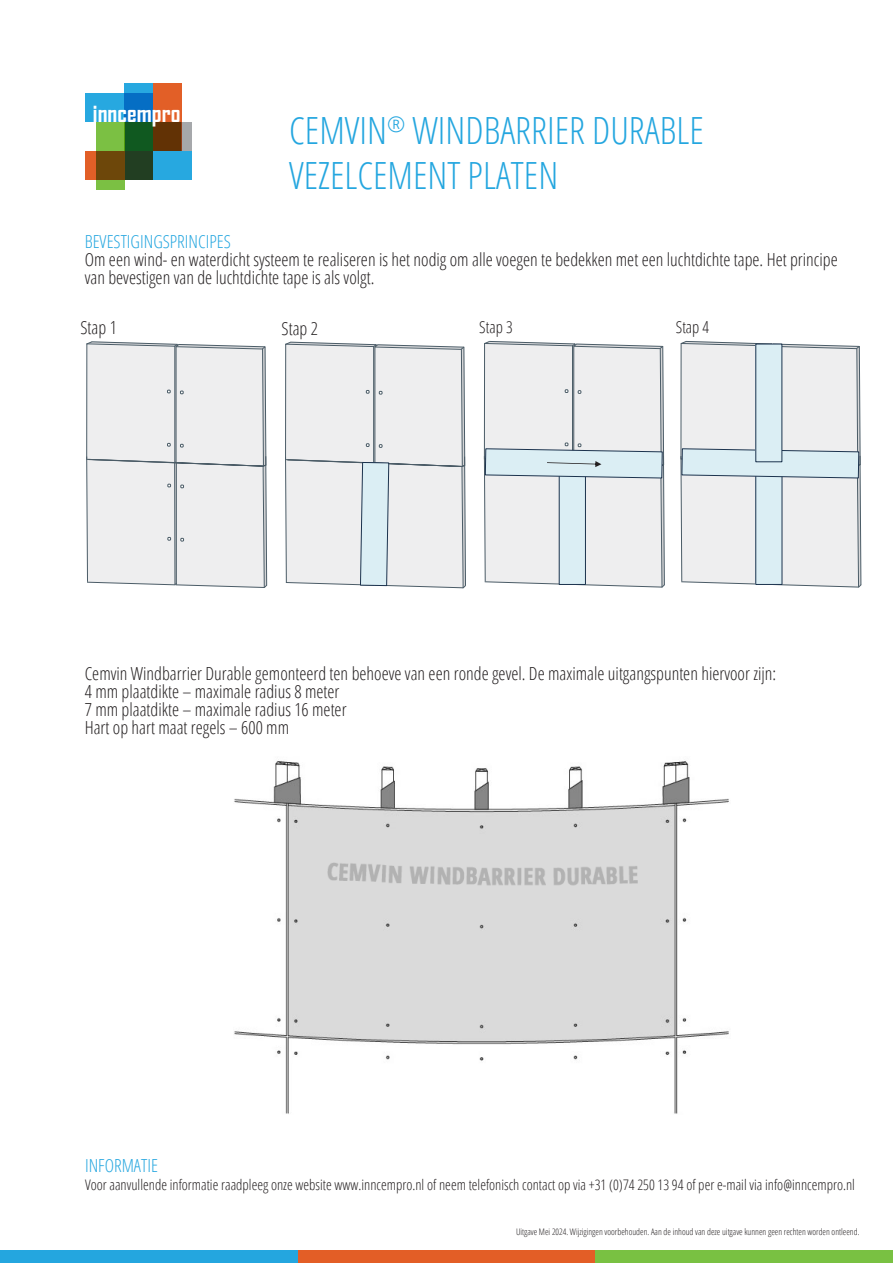
<style>
.page{position:relative;width:893px;height:1263px;background:#fff}
.page>*{position:absolute;margin:0;border:0;box-sizing:border-box;transform-origin:0 0}
.t1{font:300 condensed 37.5px "Open Sans";color:#24a6df}
.t2{font:700 24.15px "Agency FB";letter-spacing:.005em;color:#fff}
.t3{font:300 condensed 18px/18px "Open Sans";color:#231f20}
.t4{font:300 condensed 18px "Open Sans";color:#24a6df}
.t5{font:300 condensed 16.5px "Open Sans";color:#231f20}
.t6{font:300 condensed 14.55px "Open Sans";color:#231f20}
.t7{font:300 condensed 9px "Open Sans";color:#231f20}
</style>
<div class="page">
<div style="left:85px;top:93px;width:68px;height:29px;background:#27a8e0"></div>
<svg style="left:125px;top:83px;width:28px;height:39px"></svg>
<div style="left:153px;top:83px;width:28px;height:68px;background:#e25f27"></div>
<div style="left:97px;top:122px;width:28px;height:67px;background:#7bc043"></div>
<div style="left:125px;top:151px;width:66px;height:28px;background:#27a8e0"></div>
<svg style="left:125px;top:122px;width:66px;height:29px"></svg>
<svg style="left:85px;top:151px;width:68px;height:28px"></svg>
<div style="left:0;top:1250px;width:298px;height:13px;background:#24a6df"></div>
<div style="left:298px;top:1250px;width:297px;height:13px;background:#e35e26"></div>
<div style="left:595px;top:1250px;width:298px;height:13px;background:#79c142"></div>
<svg style="left:285px;top:341px;width:181px;height:247px"></svg>
<svg style="left:86px;top:341px;width:182px;height:247px"></svg>
<img style="left:234px;top:761px;width:495px;height:353px">
<svg style="left:484px;top:341px;width:181px;height:246px"></svg>
<svg style="left:680px;top:341px;width:182px;height:246px"></svg>
<div style="left:756px;top:344px;width:26px;height:118px;background:#dbeef4"></div>
<p class="t2" style="left:93px;top:98px;width:89px">inncempro</p>
<p class="t1" style="left:289px;top:105px;width:416px">CEMVIN<sup>®</sup> WINDBARRIER DURABLE</p>
<p class="t1" style="left:289px;top:150px;width:271px">VEZELCEMENT PLATEN</p>
<p class="t4" style="left:85px;top:229px;width:148px">BEVESTIGINGSPRINCIPES</p>
<p class="t3" style="left:85px;top:250px;width:754px">Om een wind- en waterdicht systeem te realiseren is het nodig om alle voegen te bedekken met een luchtdichte tape. Het principe van bevestigen van de luchtdichte tape is als volgt.</p>
<p class="t3" style="left:81px;top:318px;width:38px">Stap 1</p>
<p class="t3" style="left:282px;top:319px;width:38px">Stap 2</p>
<p class="t5" style="left:479px;top:316px;width:35px">Stap 3</p>
<p class="t5" style="left:676px;top:316px;width:35px">Stap 4</p>
<p class="t3" style="left:85px;top:664px;width:693px">Cemvin Windbarrier Durable gemonteerd ten behoeve van een ronde gevel. De maximale uitgangspunten hiervoor zijn:</p>
<p class="t3" style="left:85px;top:682px;width:256px">4 mm plaatdikte – maximale radius 8 meter</p>
<p class="t3" style="left:85px;top:700px;width:263px">7 mm plaatdikte – maximale radius 16 meter</p>
<p class="t3" style="left:85px;top:718px;width:206px">Hart op hart maat regels – 600 mm</p>
<p class="t4" style="left:85px;top:1153px;width:74px">INFORMATIE</p>
<p class="t6" style="left:85px;top:1175px;width:771px">Voor aanvullende informatie raadpleeg onze website www.inncempro.nl of neem telefonisch contact op via +31 (0)74 250 13 94 of per e-mail via info@inncempro.nl</p>
<p class="t7" style="left:516px;top:1225px;width:345px">Uitgave Mei 2024. Wijzigingen voorbehouden. Aan de inhoud van deze uitgave kunnen geen rechten worden ontleend.</p>
</div>
